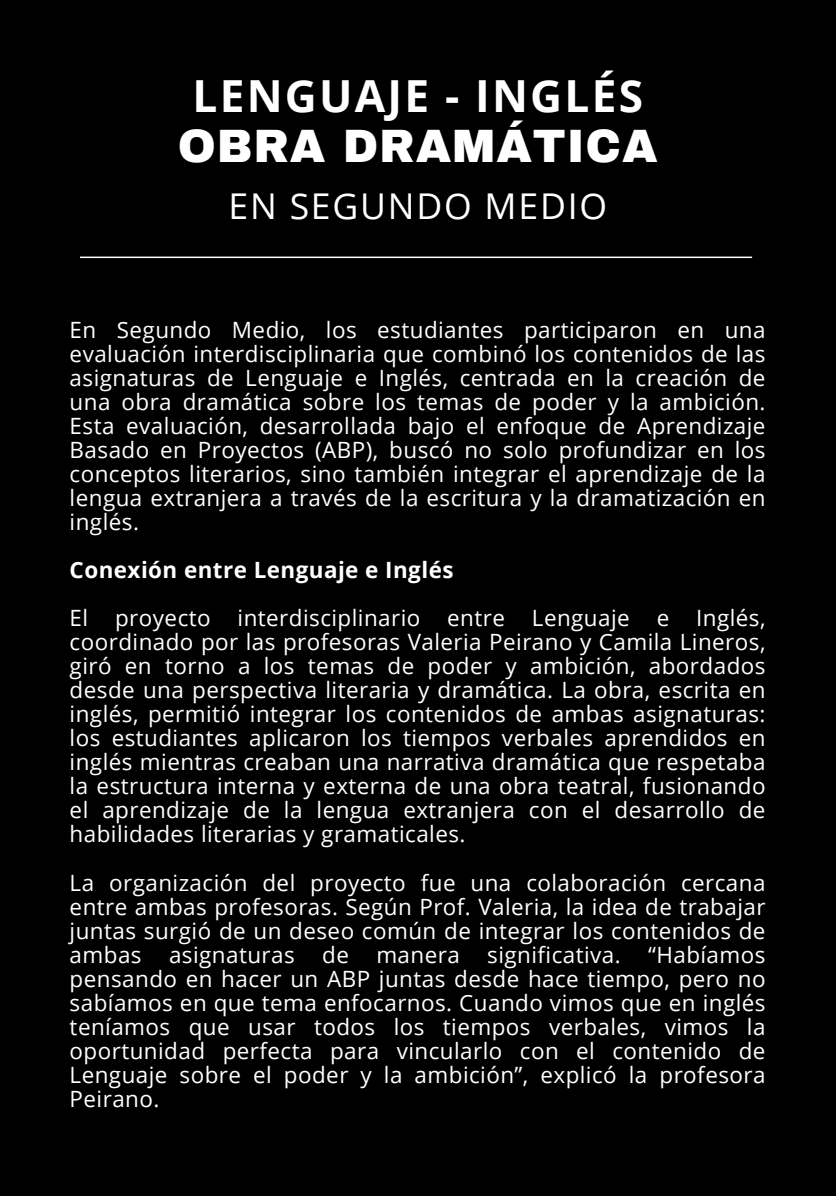
<style>
.page{position:relative;width:836px;height:1196px;background:#fff}
.page>*{position:absolute;margin:0;border:0;box-sizing:border-box;transform-origin:0 0}
.t1{font:900 45.8px "Archivo";letter-spacing:.02em;color:#fff}
.t2{font:700 44.2px "Open Sans";letter-spacing:.05em;color:#fff}
.t3{font:35.6px "Open Sans";letter-spacing:.05em;color:#fff}
.t4{font:22.4px/24px "Open Sans";letter-spacing:.02em;color:#fff;text-align:justify}
.t5{font:700 22.4px "Open Sans";letter-spacing:.02em;color:#fff}
</style>
<div class="page">
<div style="left:0;top:0;width:836px;height:1195px;background:#000"></div>
<hr style="left:80px;top:256px;width:672px;height:2px;background:#fff">
<h2 class="t2" style="left:192px;top:64px;width:452px">LENGUAJE - INGLÉS</h2>
<h1 class="t1" style="left:178px;top:121px;width:481px">OBRA DRAMÁTICA</h1>
<h3 class="t3" style="left:228px;top:181px;width:380px">EN SEGUNDO MEDIO</h3>
<p class="t4" style="left:70px;top:317px;width:697px">En Segundo Medio, los estudiantes participaron en una evaluación interdisciplinaria que combinó los contenidos de las asignaturas de Lenguaje e Inglés, centrada en la creación de una obra dramática sobre los temas de poder y la ambición.<br>Esta evaluación, desarrollada bajo el enfoque de Aprendizaje Basado en Proyectos (ABP), buscó no solo profundizar en los conceptos literarios, sino también integrar el aprendizaje de la lengua extranjera a través de la escritura y la dramatización en inglés.</p>
<p class="t5" style="left:70px;top:554px;width:385px">Conexión entre Lenguaje e Inglés</p>
<p class="t4" style="left:70px;top:605px;width:697px">El proyecto interdisciplinario entre Lenguaje e Inglés, coordinado por las profesoras Valeria Peirano y Camila Lineros, giró en torno a los temas de poder y ambición, abordados desde una perspectiva literaria y dramática. La obra, escrita en inglés, permitió integrar los contenidos de ambas asignaturas: los estudiantes aplicaron los tiempos verbales aprendidos en inglés mientras creaban una narrativa dramática que respetaba la estructura interna y externa de una obra teatral, fusionando el aprendizaje de la lengua extranjera con el desarrollo de habilidades literarias y gramaticales.</p>
<p class="t4" style="left:70px;top:869px;width:697px">La organización del proyecto fue una colaboración cercana entre ambas profesoras. Según Prof. Valeria, la idea de trabajar juntas surgió de un deseo común de integrar los contenidos de ambas asignaturas de manera significativa. “Habíamos pensando en hacer un ABP juntas desde hace tiempo, pero no sabíamos en que tema enfocarnos. Cuando vimos que en inglés teníamos que usar todos los tiempos verbales, vimos la oportunidad perfecta para vincularlo con el contenido de Lenguaje sobre el poder y la ambición”, explicó la profesora Peirano.</p>
</div>
